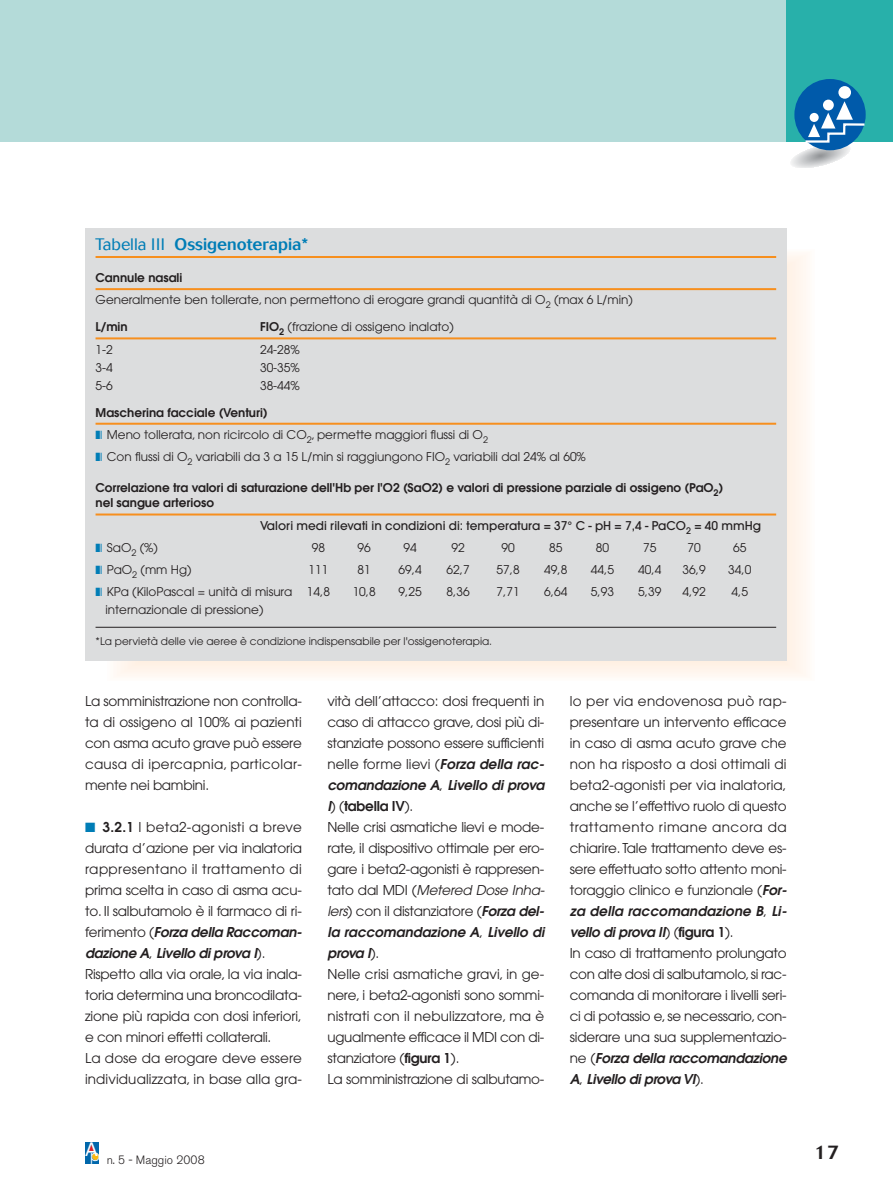
<style>
.page{position:relative;width:893px;height:1204px;background:#fff}
.page>*{position:absolute;margin:0;border:0;box-sizing:border-box;transform-origin:0 0}
.t1{font:19.5px "Frutiger";color:#fff;scale:.9 1}
.t2{font:500 19.5px "Cosmos";color:#231f20}
.t3{font:500 16.5px "Cosmos";color:#007db6}
.t4{font:13.5px/21px "Avant Garde";letter-spacing:-.015em;color:#231f20}
.t5{font:12px/22.2px "Avant Garde";color:#231f20}
.t6{font:600 12px/15px "Avant Garde";color:#231f20}
.t7{font:500 12px "Avant Garde";color:#231f20}
.t8{font:300 12px "Akzidenz Grotesk BE";color:#231f20}
.t9{font:10.5px "Avant Garde";color:#231f20}
.s1{font-weight:300}
.s2{font-weight:600}
.s3{font-weight:600;font-style:italic}
.s4{font-style:italic}
</style>
<div class="page">
<div style="left:0;top:0;width:893px;height:142px;background:#b4dbd9"></div>
<div style="left:787px;top:0;width:106px;height:142px;background:#28b0aa"></div>
<div style="left:85px;top:1142px;width:14px;height:21px;background:#0067ab"></div>
<svg style="left:88px;top:1144px;width:7px;height:7px"></svg>
<svg style="left:92px;top:1152px;width:7px;height:7px"></svg>
<div style="left:794px;top:79px;width:72px;height:71px;background:#005aaa;border-radius:50%"></div>
<div style="left:838px;top:86px;width:13px;height:13px;background:#fff;border-radius:50%"></div>
<svg style="left:791px;top:101px;width:75px;height:67px"></svg>
<div style="left:85px;top:228px;width:702px;height:432px;background:#dcddde"></div>
<hr style="left:96px;top:256px;width:680px;height:1px;background:#f78f1e">
<hr style="left:96px;top:257px;width:680px;height:1px;background:#f78f1e">
<hr style="left:96px;top:288px;width:680px;height:1px;background:#f78f1e">
<hr style="left:96px;top:289px;width:680px;height:1px;background:#f78f1e">
<hr style="left:96px;top:337px;width:680px;height:1px;background:#f78f1e">
<hr style="left:96px;top:338px;width:680px;height:1px;background:#f78f1e">
<hr style="left:96px;top:423px;width:680px;height:1px;background:#f78f1e">
<hr style="left:96px;top:424px;width:680px;height:1px;background:#f78f1e">
<hr style="left:96px;top:513px;width:680px;height:1px;background:#f78f1e">
<hr style="left:96px;top:514px;width:680px;height:1px;background:#f78f1e">
<hr style="left:96px;top:627px;width:680px;height:1px;background:#231f20">
<p class="t3" style="left:96px;top:238px;width:214px"><span class="s1">Tabella III</span> Ossigenoterapia*</p>
<p class="t5" style="left:96px;top:267px;width:539px"><span class="s2">Cannule nasali<br></span>Generalmente ben tollerate, non permettono di erogare grandi quantità di O<sub>2</sub> (max 6 L/min)</p>
<p class="t6" style="left:96px;top:320px;width:34px">L/min</p>
<p class="t5" style="left:260px;top:317px;width:195px"><span class="s2">FIO</span><sub>2</sub> (frazione di ossigeno inalato)</p>
<p class="t5" style="left:96px;top:339px;width:19px">1-2</p>
<p class="t5" style="left:260px;top:339px;width:41px">24-28%</p>
<p class="t5" style="left:96px;top:357px;width:19px">3-4</p>
<p class="t5" style="left:260px;top:357px;width:41px">30-35%</p>
<p class="t5" style="left:96px;top:375px;width:19px">5-6</p>
<p class="t5" style="left:260px;top:375px;width:41px">38-44%</p>
<p class="t5" style="left:107px;top:402px;width:481px;text-indent:-11px"><span class="s2">Mascherina facciale (Venturi)<br></span>Meno tollerata, non ricircolo di CO<sub>2</sub>, permette maggiori flussi di O<sub>2<br></sub>Con flussi di O<sub>2</sub> variabili da 3 a 15 L/min si raggiungono FIO<sub>2</sub> variabili dal 24% al 60%</p>
<p class="t6" style="left:96px;top:481px;width:629px">Correlazione tra valori di saturazione dell'Hb per l'O2 (SaO2) e valori di pressione parziale di ossigeno (PaO<sub>2</sub>) nel sangue arterioso</p>
<p class="t7" style="left:260px;top:520px;width:503px">Valori medi rilevati in condizioni di: temperatura = 37° C - pH = 7,4 - PaCO<sub>2</sub> = 40 mmHg</p>
<p class="t5" style="left:107px;top:537px;width:53px">SaO<sub>2</sub> (%)</p>
<p class="t5" style="left:312px;top:537px;width:15px">98</p>
<p class="t5" style="left:358px;top:537px;width:15px">96</p>
<p class="t5" style="left:404px;top:537px;width:15px">94</p>
<p class="t5" style="left:452px;top:537px;width:15px">92</p>
<p class="t5" style="left:501px;top:537px;width:15px">90</p>
<p class="t5" style="left:549px;top:537px;width:15px">85</p>
<p class="t5" style="left:596px;top:537px;width:15px">80</p>
<p class="t5" style="left:643px;top:537px;width:15px">75</p>
<p class="t5" style="left:687px;top:537px;width:15px">70</p>
<p class="t5" style="left:733px;top:537px;width:15px">65</p>
<p class="t5" style="left:107px;top:559px;width:86px">PaO<sub>2</sub> (mm Hg)</p>
<p class="t5" style="left:308px;top:559px;width:21px">111</p>
<p class="t5" style="left:358px;top:559px;width:15px">81</p>
<p class="t5" style="left:399px;top:559px;width:25px">69,4</p>
<p class="t5" style="left:447px;top:559px;width:25px">62,7</p>
<p class="t5" style="left:496px;top:559px;width:25px">57,8</p>
<p class="t5" style="left:544px;top:559px;width:25px">49,8</p>
<p class="t5" style="left:591px;top:559px;width:25px">44,5</p>
<p class="t5" style="left:638px;top:559px;width:25px">40,4</p>
<p class="t5" style="left:682px;top:559px;width:25px">36,9</p>
<p class="t5" style="left:728px;top:559px;width:25px">34,0</p>
<p class="t5" style="left:107px;top:582px;width:225px">KPa (KiloPascal = unità di misura 14,8</p>
<p class="t5" style="left:353px;top:582px;width:25px">10,8</p>
<p class="t5" style="left:399px;top:582px;width:25px">9,25</p>
<p class="t5" style="left:447px;top:582px;width:25px">8,36</p>
<p class="t5" style="left:496px;top:582px;width:25px">7,71</p>
<p class="t5" style="left:544px;top:582px;width:25px">6,64</p>
<p class="t5" style="left:591px;top:582px;width:25px">5,93</p>
<p class="t5" style="left:638px;top:582px;width:25px">5,39</p>
<p class="t5" style="left:682px;top:582px;width:25px">4,92</p>
<p class="t5" style="left:732px;top:582px;width:18px">4,5</p>
<p class="t5" style="left:106px;top:600px;width:159px">internazionale di pressione)</p>
<p class="t9" style="left:96px;top:637px;width:398px">*La pervietà delle vie aeree è condizione indispensabile per l'ossigenoterapia.</p>
<p class="t4" style="left:85px;top:691px;width:218px;text-align:justify">La somministrazione non controlla&shy;ta di ossigeno al 100% ai pazienti con asma acuto grave può essere causa di ipercapnia, particolar&shy;mente nei bambini.</p>
<p class="t4" style="left:85px;top:817px;width:221px;text-indent:17px"><span class="s2">3.2.1</span> I beta2-agonisti a breve durata d’azione per via inalatoria rappresentano il trattamento di prima scelta in caso di asma acu&shy;to. Il salbutamolo è il farmaco di ri&shy;fe r i m e n t o ( <span class="s3">Forza della Raccoman&shy;dazione A</span>, <span class="s3">Livello di prova I</span>) .<br>Rispetto alla via orale, la via inala&shy;toria determina una broncodilata&shy;zione più rapida con dosi inferiori, e con minori effetti collaterali.<br>La dose da erogare deve essere individualizzata, in base alla gra-</p>
<p class="t4" style="left:327px;top:691px;width:221px">vità dell’attacco: dosi frequenti in caso di attacco grave, dosi più di&shy;stanziate possono essere sufficienti nelle forme lievi (<span class="s3">Forza della rac&shy;comandazione A</span>, <span class="s3">Livello di prova<br>I</span>) (<span class="s2">tabella IV</span>).<br>Nelle crisi asmatiche lievi e mode&shy;rate, il dispositivo ottimale per ero&shy;gare i beta2-agonisti è rappresen&shy;t a t o d a l M D I ( <span class="s4">Metered Dose Inha&shy;lers</span>) con il distanziatore (<span class="s3">Forza del&shy;la raccomandazione A</span>, <span class="s3">Livello di prova I</span>) .<br>Nelle crisi asmatiche gravi, in ge&shy;nere, i beta2-agonisti sono sommi&shy;nistrati con il nebulizzatore, ma è ugualmente efficace il MDI con di&shy;stanziatore (<span class="s2">figura 1</span>).<br>La somministrazione di salbutamo-</p>
<p class="t4" style="left:570px;top:691px;width:221px">lo per via endovenosa può rap&shy;presentare un intervento efficace in caso di asma acuto grave che non ha risposto a dosi ottimali di beta2-agonisti per via inalatoria, anche se l’effettivo ruolo di questo trattamento rimane ancora da chiarire. Tale trattamento deve es&shy;sere effettuato sotto attento moni&shy;toraggio clinico e funzionale (<span class="s3">For&shy;za della raccomandazione B</span>, <span class="s3">Li&shy;vello di prova II</span>) ( <span class="s2">f i g u r a 1</span> ) .<br>In caso di trattamento prolungato con alte dosi di salbutamolo,si rac&shy;comanda di monitorare i livelli seri&shy;ci di potassio e,se necessario,con&shy;siderare una sua supplementazio&shy;n e ( <span class="s3">Forza della raccomandazione A</span>, <span class="s3">Livello di prova VI</span>) .</p>
<h1 class="t1" style="left:85px;top:1141px;width:18px">A<sub>p</sub></h1>
<h1 class="t2" style="left:814px;top:1144px;width:27px">17</h1>
<p class="t8" style="left:107px;top:1154px;width:99px">n. 5 - Maggio 2008</p>
</div>
